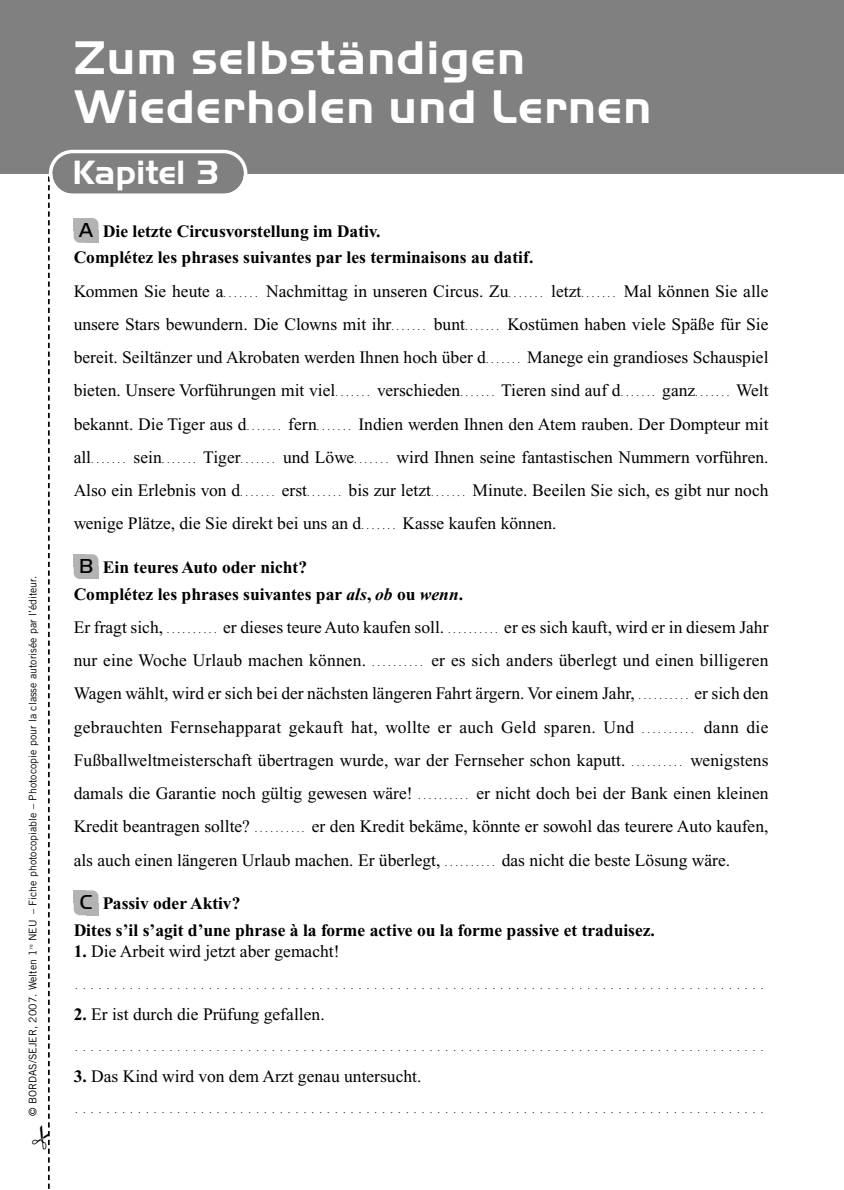
<style>
.page{position:relative;width:844px;height:1190px;background:#fff}
.page>*{position:absolute;margin:0;border:0;box-sizing:border-box;transform-origin:0 0}
.t1{font:700 49px/49px "Handel Gothic";letter-spacing:.02em;color:#fff}
.t2{font:700 35px "Handel Gothic";color:#fff}
.t3{font:300 21px "Handel Gothic";color:#000}
.t4{font:17.5px/33.2px "Times";color:#000;text-align:justify}
.t5{font:700 17.5px/26.8px "Times";color:#000}
.t6{font:10.5px "Times";color:#000}
.t7{font:10.5px "Trade Gothic";color:#000}
.s1{font-size:10.5px}
.s2{font-style:italic}
.s3{font-weight:700}
</style>
<div class="page">
<div style="left:0;top:0;width:843px;height:173px;background:#808080"></div>
<svg style="left:32px;top:149px;width:215px;height:1040px"></svg>
<p class="t7" style="left:29px;top:1116px;width:542px;rotate:-90deg">© BORDAS/SEJER, 2007. Welten 1<sup>re</sup> NEU – Fiche photocopiable – Photocopie pour la classe autorisée par l’éditeur.</p>
<h1 class="t1" style="left:74px;top:38px;width:579px">Zum selbständigen<br>Wiederholen und Lernen</h1>
<h2 class="t2" style="left:72px;top:161px;width:150px">Kapitel 3</h2>
<p class="t5" style="left:74px;top:219px;width:461px;text-indent:29px">Die letzte Circusvorstellung im Dativ.<br>Complétez les phrases suivantes par les terminaisons au datif.</p>
<p class="t4" style="left:74px;top:276px;width:696px">Kommen Sie heute a<span class="s1">. . . . . . .</span> Nachmittag in unseren Circus. Zu<span class="s1">. . . . . . .</span> letzt<span class="s1">. . . . . . .</span> Mal können Sie alle unsere Stars bewundern. Die Clowns mit ihr<span class="s1">. . . . . . .</span> bunt<span class="s1">. . . . . . .</span> Kostümen haben viele Späße für Sie bereit. Seiltänzer und Akrobaten werden Ihnen hoch über d<span class="s1">. . . . . . .</span> Manege ein grandioses Schauspiel bieten. Unsere Vorführungen mit viel<span class="s1">. . . . . . .</span> verschieden<span class="s1">. . . . . . .</span> Tieren sind auf d<span class="s1">. . . . . . .</span> ganz<span class="s1">. . . . . . .</span> Welt bekannt. Die Tiger aus d<span class="s1">. . . . . . .</span> fern<span class="s1">. . . . . . .</span> Indien werden Ihnen den Atem rauben. Der Dompteur mit all<span class="s1">. . . . . . .</span> sein<span class="s1">. . . . . . .</span> Tiger<span class="s1">. . . . . . .</span> und Löwe<span class="s1">. . . . . . .</span> wird Ihnen seine fantastischen Nummern vorführen.<br>Also ein Erlebnis von d<span class="s1">. . . . . . .</span> erst<span class="s1">. . . . . . .</span> bis zur letzt<span class="s1">. . . . . . .</span> Minute. Beeilen Sie sich, es gibt nur noch wenige Plätze, die Sie direkt bei uns an d<span class="s1">. . . . . . .</span> Kasse kaufen können.</p>
<p class="t5" style="left:74px;top:555px;width:391px;text-indent:29px">Ein teures Auto oder nicht?<br>Complétez les phrases suivantes par <span class="s2">als</span>, <span class="s2">ob</span> ou <span class="s2">wenn</span>.</p>
<p class="t4" style="left:74px;top:612px;width:696px">Er fragt sich, <span class="s1">. . . . . . . . . .</span> er dieses teure Auto kaufen soll. <span class="s1">. . . . . . . . . .</span> er es sich kauft, wird er in diesem Jahr nur eine Woche Urlaub machen können. <span class="s1">. . . . . . . . . .</span> er es sich anders überlegt und einen billigeren Wagen wählt, wird er sich bei der nächsten längeren Fahrt ärgern. Vor einem Jahr, <span class="s1">. . . . . . . . . .</span> er sich den gebrauchten Fernsehapparat gekauft hat, wollte er auch Geld sparen. Und <span class="s1">. . . . . . . . . .</span> dann die Fußballweltmeisterschaft übertragen wurde, war der Fernseher schon kaputt. <span class="s1">. . . . . . . . . .</span> wenigstens damals die Garantie noch gültig gewesen wäre! <span class="s1">. . . . . . . . . .</span> er nicht doch bei der Bank einen kleinen Kredit beantragen sollte? <span class="s1">. . . . . . . . . .</span> er den Kredit bekäme, könnte er sowohl das teurere Auto kaufen, als auch einen längeren Urlaub machen. Er überlegt, <span class="s1">. . . . . . . . . .</span> das nicht die beste Lösung wäre.</p>
<p class="t5" style="left:74px;top:892px;width:583px;text-indent:29px">Passiv oder Aktiv?<br>Dites s’il s’agit d’une phrase à la forme active ou la forme passive et traduisez.</p>
<p class="t4" style="left:74px;top:936px;width:267px"><span class="s3">1.</span> Die Arbeit wird jetzt aber gemacht!</p>
<p class="t6" style="left:75px;top:981px;width:689px">. . . . . . . . . . . . . . . . . . . . . . . . . . . . . . . . . . . . . . . . . . . . . . . . . . . . . . . . . . . . . . . . . . . . . . . . . . . . . . . . . . . . . . . .</p>
<p class="t4" style="left:74px;top:999px;width:252px"><span class="s3">2.</span> Er ist durch die Prüfung gefallen.</p>
<p class="t6" style="left:75px;top:1044px;width:689px">. . . . . . . . . . . . . . . . . . . . . . . . . . . . . . . . . . . . . . . . . . . . . . . . . . . . . . . . . . . . . . . . . . . . . . . . . . . . . . . . . . . . . . . .</p>
<p class="t4" style="left:74px;top:1061px;width:349px"><span class="s3">3.</span> Das Kind wird von dem Arzt genau untersucht.</p>
<p class="t6" style="left:75px;top:1106px;width:689px">. . . . . . . . . . . . . . . . . . . . . . . . . . . . . . . . . . . . . . . . . . . . . . . . . . . . . . . . . . . . . . . . . . . . . . . . . . . . . . . . . . . . . . . .</p>
<p class="t3" style="left:79px;top:223px;width:16px">A</p>
<p class="t3" style="left:79px;top:560px;width:16px">B</p>
<p class="t3" style="left:80px;top:896px;width:14px">C</p>
</div>
